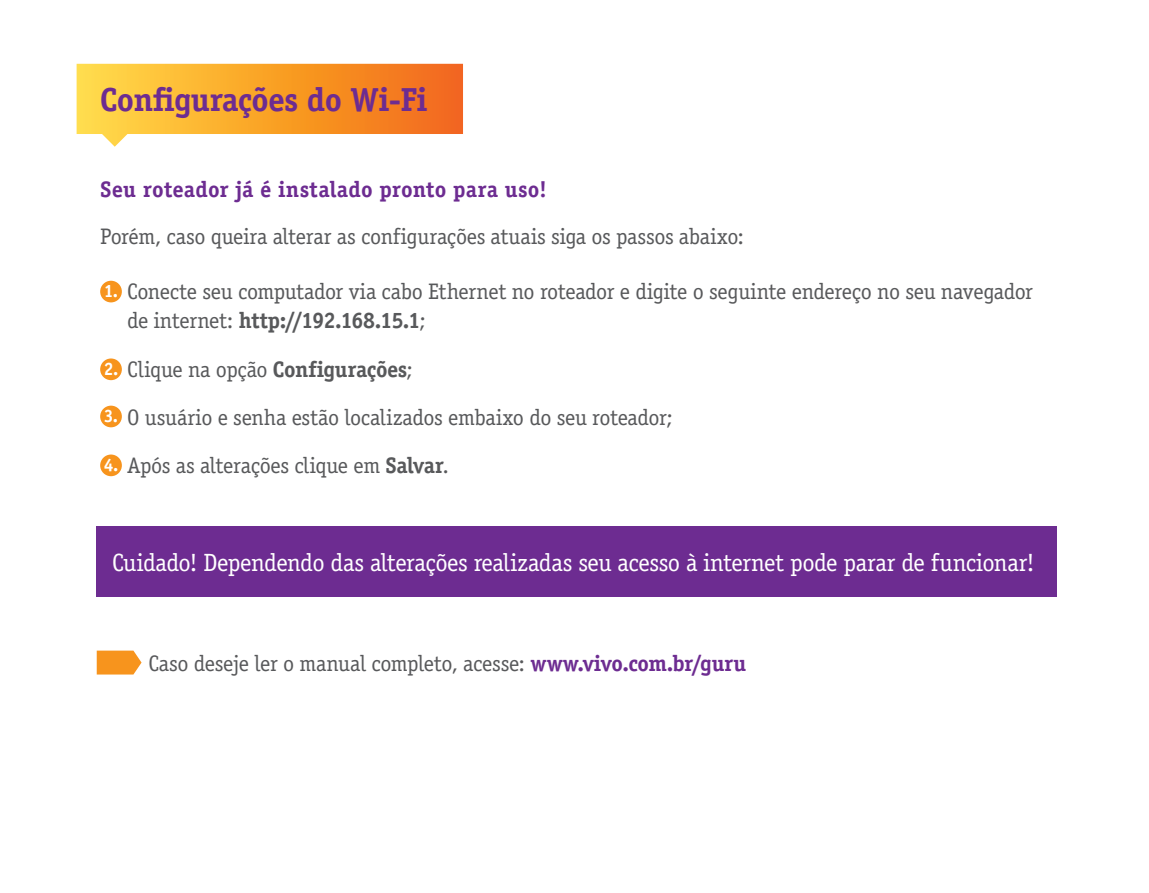
<style>
.page{position:relative;width:1149px;height:893px;background:#fff}
.page>*{position:absolute;margin:0;border:0;box-sizing:border-box;transform-origin:0 0}
.t1{font:700 33.3px "Officina Serif Std";letter-spacing:-.02em;color:#6d2c91}
.t2{font:24.97px "Officina Serif Std";letter-spacing:-.02em;color:#fff}
.t3{font:22.5px/29.2px "Officina Serif Std";letter-spacing:-.02em;color:#58595b}
.t4{font:700 22.5px "Officina Serif Std";letter-spacing:.01em;color:#6d2c91}
.s1{font-weight:700;font-size:18px;color:#fff}
.s2{font-weight:700}
.s3{font-weight:700;color:#6d2c91}
</style>
<div class="page">
<svg style="left:77px;top:64px;width:386px;height:83px"></svg>
<div style="left:97px;top:526px;width:959px;height:71px;background:#6d2c91"></div>
<div style="left:100px;top:281px;width:22px;height:21px;background:#f7941d;border-radius:50%"></div>
<div style="left:100px;top:358px;width:22px;height:22px;background:#f7941d;border-radius:50%"></div>
<div style="left:100px;top:406px;width:22px;height:21px;background:#f7941d;border-radius:50%"></div>
<div style="left:100px;top:454px;width:22px;height:22px;background:#f7941d;border-radius:50%"></div>
<svg style="left:97px;top:651px;width:44px;height:23px"></svg>
<h1 class="t1" style="left:100px;top:79px;width:329px">Configurações do Wi-Fi</h1>
<p class="t4" style="left:100px;top:175px;width:448px">Seu roteador já é instalado pronto para uso!</p>
<p class="t3" style="left:100px;top:222px;width:645px">Porém, caso queira alterar as configurações atuais siga os passos abaixo:</p>
<p class="t3" style="left:127px;top:277px;width:907px;text-indent:-23px"><span class="s1">1.</span> Conecte seu computador via cabo Ethernet no roteador e digite o seguinte endereço no seu navegador de internet: <span class="s2">http://192.168.15.1</span>;</p>
<p class="t3" style="left:104px;top:354px;width:310px"><span class="s1">2.</span> Clique na opção <span class="s2">Configurações</span>;</p>
<p class="t3" style="left:104px;top:403px;width:570px"><span class="s1">3.</span> O usuário e senha estão localizados embaixo do seu roteador;</p>
<p class="t3" style="left:104px;top:451px;width:347px"><span class="s1">4.</span> Após as alterações clique em <span class="s2">Salvar</span>.</p>
<p class="t2" style="left:112px;top:548px;width:923px">Cuidado! Dependendo das alterações realizadas seu acesso à internet pode parar de funcionar!</p>
<p class="t3" style="left:148px;top:648px;width:599px">Caso deseje ler o manual completo, acesse: <span class="s3">www.vivo.com.br/guru</span></p>
</div>
